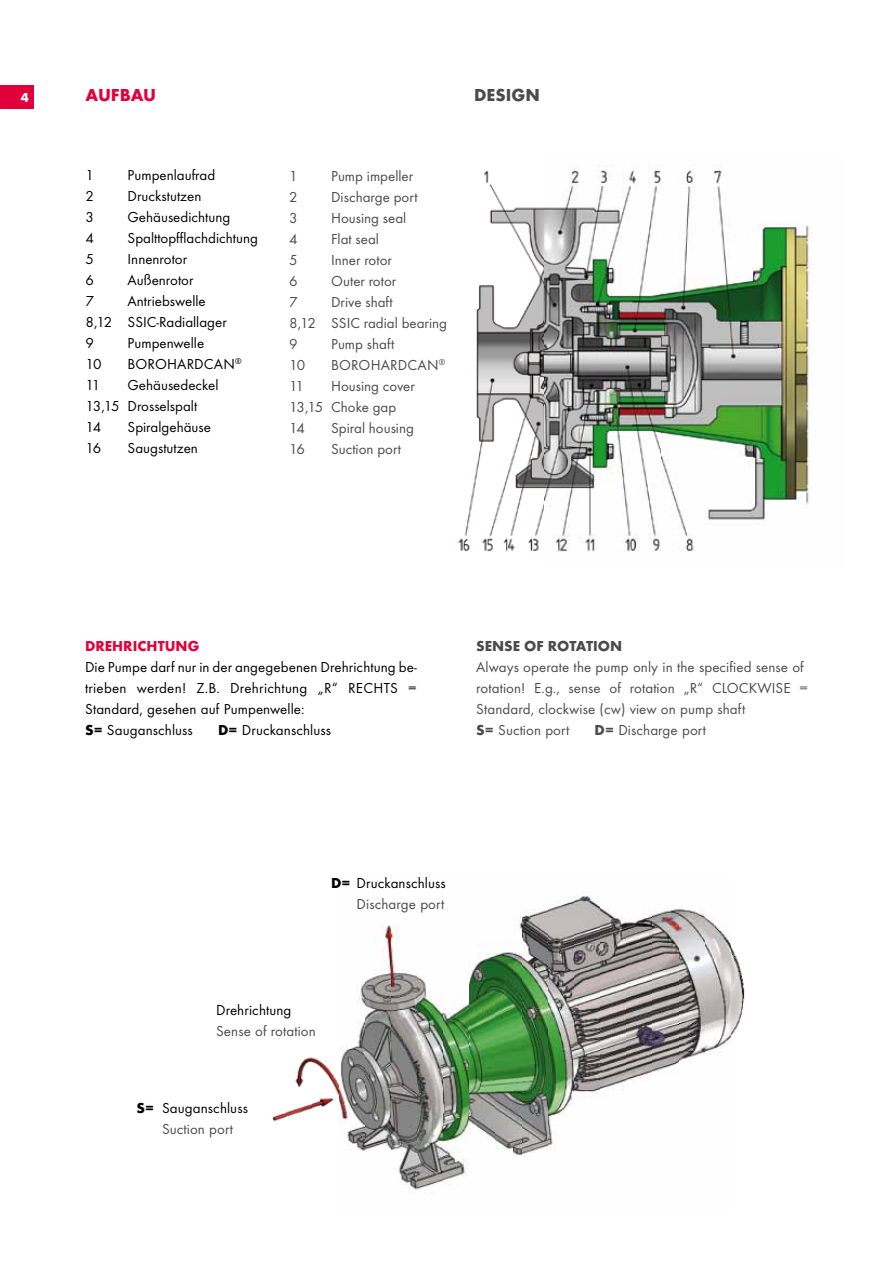
<style>
.page{position:relative;width:893px;height:1263px;background:#fff}
.page>*{position:absolute;margin:0;border:0;box-sizing:border-box;transform-origin:0 0}
.t1{font:800 18px "Function";color:#e2003b}
.t2{font:800 18px "Function";color:#4b4b4d}
.t3{font:15px/21px "Function";letter-spacing:.005em;color:#000}
.t4{font:15px/21px "Function";letter-spacing:.005em;color:#4b4b4d}
.t5{font:800 15px "Function";color:#4b4b4d}
.t6{font:800 15px "Function";letter-spacing:.07em;color:#e2003b}
.t7{font:800 13.5px "Function";color:#fff}
.s1{font-weight:800}
.s2{color:#4b4b4d}
</style>
<div class="page">
<div style="left:0;top:85px;width:34px;height:24px;background:#e2003b"></div>
<img style="left:272px;top:892px;width:473px;height:298px">
<img style="left:458px;top:164px;width:354px;height:388px">
<p class="t7" style="left:21px;top:89px;width:10px">4</p>
<p class="t1" style="left:86px;top:85px;width:72px">AUFBAU</p>
<p class="t2" style="left:474px;top:85px;width:63px">DESIGN</p>
<p class="t3" style="left:86px;top:164px;width:10px">1</p>
<p class="t3" style="left:128px;top:164px;width:89px">Pumpenlaufrad</p>
<p class="t3" style="left:86px;top:185px;width:10px">2</p>
<p class="t3" style="left:128px;top:185px;width:75px">Druckstutzen</p>
<p class="t3" style="left:86px;top:206px;width:10px">3</p>
<p class="t3" style="left:128px;top:206px;width:104px">Gehäusedichtung</p>
<p class="t3" style="left:86px;top:227px;width:10px">4</p>
<p class="t3" style="left:128px;top:227px;width:132px">Spalttopfflachdichtung</p>
<p class="t3" style="left:86px;top:248px;width:10px">5</p>
<p class="t3" style="left:128px;top:248px;width:61px">Innenrotor</p>
<p class="t3" style="left:86px;top:269px;width:10px">6</p>
<p class="t3" style="left:128px;top:269px;width:67px">Außenrotor</p>
<p class="t3" style="left:86px;top:290px;width:10px">7</p>
<p class="t3" style="left:86px;top:290px;width:143px;text-indent:42px">Antriebswelle<br>8,12 SSIC-Radiallager<br>9</p>
<p class="t3" style="left:128px;top:332px;width:78px">Pumpenwelle</p>
<p class="t4" style="left:289px;top:166px;width:10px">1</p>
<p class="t4" style="left:331px;top:166px;width:84px">Pump impeller</p>
<p class="t4" style="left:289px;top:187px;width:10px">2</p>
<p class="t4" style="left:331px;top:187px;width:88px">Discharge port</p>
<p class="t4" style="left:289px;top:208px;width:10px">3</p>
<p class="t4" style="left:331px;top:208px;width:77px">Housing seal</p>
<p class="t4" style="left:289px;top:229px;width:10px">4</p>
<p class="t4" style="left:331px;top:229px;width:49px">Flat seal</p>
<p class="t4" style="left:289px;top:250px;width:10px">5</p>
<p class="t4" style="left:331px;top:250px;width:62px">Inner rotor</p>
<p class="t4" style="left:289px;top:271px;width:10px">6</p>
<p class="t4" style="left:331px;top:271px;width:67px">Outer rotor</p>
<p class="t4" style="left:289px;top:292px;width:10px">7</p>
<p class="t4" style="left:289px;top:292px;width:160px;text-indent:42px">Drive shaft<br>8,12 SSIC radial bearing<br>9</p>
<p class="t4" style="left:331px;top:334px;width:65px">Pump shaft</p>
<p class="t3" style="left:86px;top:353px;width:18px">10</p>
<p class="t3" style="left:128px;top:353px;width:116px">BOROHARDCAN<sup>®</sup></p>
<p class="t3" style="left:86px;top:374px;width:16px">11</p>
<p class="t3" style="left:86px;top:374px;width:134px;text-indent:42px">Gehäusedeckel<br>13,15 Drosselspalt<br>14</p>
<p class="t3" style="left:128px;top:416px;width:85px">Spiralgehäuse</p>
<p class="t4" style="left:289px;top:355px;width:18px">10</p>
<p class="t4" style="left:331px;top:355px;width:116px">BOROHARDCAN<sup>®</sup></p>
<p class="t4" style="left:289px;top:376px;width:16px">11</p>
<p class="t4" style="left:289px;top:376px;width:127px;text-indent:42px">Housing cover<br>13,15 Choke gap<br>14</p>
<p class="t4" style="left:331px;top:418px;width:84px">Spiral housing</p>
<p class="t3" style="left:86px;top:437px;width:17px">16</p>
<p class="t3" style="left:128px;top:437px;width:72px">Saugstutzen</p>
<p class="t4" style="left:289px;top:439px;width:17px">16</p>
<p class="t4" style="left:331px;top:439px;width:71px">Suction port</p>
<p class="t6" style="left:85px;top:637px;width:116px">DREHRICHTUNG</p>
<p class="t3" style="left:85px;top:657px;width:333px">Die Pumpe darf nur in der angegebenen Drehrichtung be&shy;trieben werden! Z.B. Drehrichtung „R“ RECHTS = Standard, gesehen auf Pumpenwelle:<br><span class="s1">S=</span> Sauganschluss</p>
<p class="t3" style="left:218px;top:720px;width:114px"><span class="s1">D=</span> Druckanschluss</p>
<p class="t5" style="left:476px;top:637px;width:82px">SENSE OF ROTATIO</p>
<p class="t5" style="left:610px;top:637px;width:14px">N</p>
<p class="t4" style="left:476px;top:657px;width:333px">Always operate the pump only in the specified sense of rotation! E.g., sense of rotation „R“ CLOCKWISE = Standard, clockwise (cw) view on pump shaft<br><span class="s1">S=</span> Suction port</p>
<p class="t4" style="left:595px;top:720px;width:113px"><span class="s1">D=</span> Discharge port</p>
<p class="t3" style="left:331px;top:872px;width:116px;text-align:right"><span class="s1">D=</span> Druckanschluss<br><span class="s2">Discharge port</span></p>
<p class="t3" style="left:216px;top:1000px;width:77px">Drehrichtung</p>
<p class="t4" style="left:216px;top:1021px;width:101px">Sense of rotation</p>
<p class="t3" style="left:162px;top:1097px;width:87px;text-indent:-26px"><span class="s1">S=</span> Sauganschluss<br><span class="s2">Suction port</span></p>
</div>
